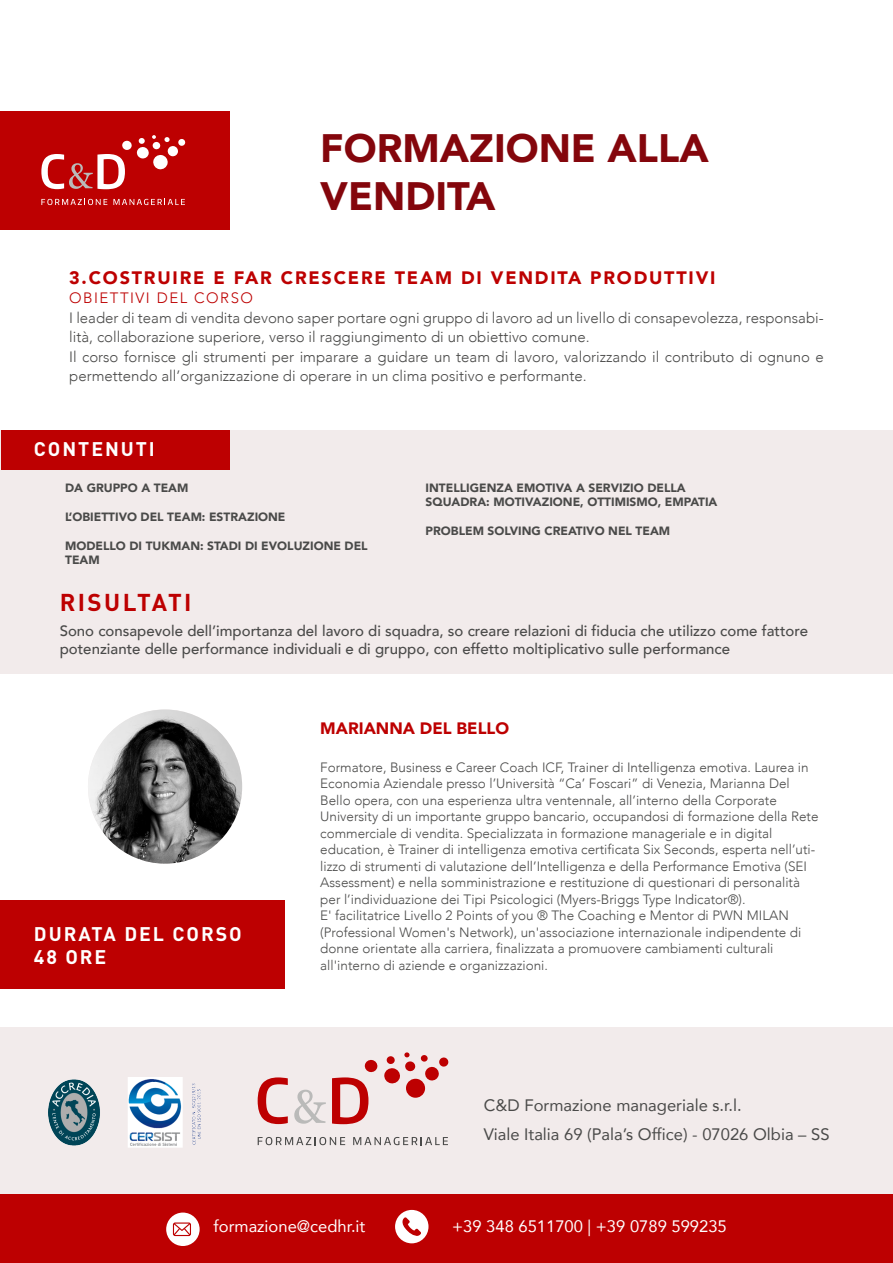
<style>
.page{position:relative;width:893px;height:1263px;background:#fff}
.page>*{position:absolute;margin:0;border:0;box-sizing:border-box;transform-origin:0 0}
.t1{font:900 39.6px/47.5px "Avenir";color:#84060c}
.t2{font:700 24px "DIN";letter-spacing:.1em;color:#bd0001}
.t3{font:700 19.5px/23.4px "DIN";letter-spacing:.1em;color:#fff}
.t4{font:900 18px "Avenir";letter-spacing:.1em;color:#bd0001}
.t5{font:16.65px/28.5px "Avenir";color:#4a4a49}
.t6{font:16.65px "Avenir";color:#fff}
.t7{font:900 16.5px "Avenir";color:#bd0001}
.t8{font:300 15px/19.5px "Avenir";color:#4a4a49}
.t9{font:500 15px/18px "Avenir";color:#4a4a49}
.t10{font:300 15px "Avenir";letter-spacing:.1em;color:#bd0001}
.t11{font:300 13.5px/16.5px "Avenir";color:#4a4a49}
.t12{font:900 12px/14.4px "Avenir";color:#4a4a49}
</style>
<div class="page">
<div style="left:0;top:1027px;width:893px;height:236px;background:#f2ebeb"></div>
<div style="left:0;top:1195px;width:893px;height:68px;background:#bd0001"></div>
<div style="left:0;top:112px;width:229px;height:118px;background:#bd0001"></div>
<div style="left:122px;top:140px;width:10px;height:10px;background:#fff;border-radius:4px"></div>
<div style="left:178px;top:139px;width:7px;height:7px;background:#fff;border-radius:50%"></div>
<svg style="left:136px;top:135px;width:42px;height:35px"></svg>
<svg style="left:41px;top:199px;width:66px;height:6px"></svg>
<svg style="left:113px;top:199px;width:72px;height:6px"></svg>
<svg style="left:41px;top:154px;width:84px;height:35px"></svg>
<img style="left:88px;top:709px;width:154px;height:155px;border-radius:77px">
<svg style="left:258px;top:1077px;width:30px;height:47px"></svg>
<svg style="left:332px;top:1059px;width:46px;height:65px"></svg>
<svg style="left:405px;top:1061px;width:11px;height:10px"></svg>
<svg style="left:384px;top:1066px;width:55px;height:32px"></svg>
<div style="left:386px;top:1056px;width:9px;height:8px;background:#bd0001;border-radius:4px"></div>
<div style="left:421px;top:1055px;width:7px;height:7px;background:#bd0001;border-radius:50%"></div>
<svg style="left:439px;top:1057px;width:10px;height:10px"></svg>
<svg style="left:404px;top:1052px;width:6px;height:5px"></svg>
<svg style="left:258px;top:1137px;width:87px;height:8px"></svg>
<svg style="left:353px;top:1137px;width:95px;height:8px"></svg>
<svg style="left:294px;top:1090px;width:32px;height:34px"></svg>
<div style="left:395px;top:1210px;width:33px;height:33px;background:#fff;border-radius:50%"></div>
<svg style="left:402px;top:1217px;width:19px;height:19px"></svg>
<div style="left:166px;top:1212px;width:34px;height:34px;background:#fff;border-radius:50%"></div>
<svg style="left:173px;top:1222px;width:18px;height:14px"></svg>
<img style="left:48px;top:1077px;width:153px;height:71px">
<div style="left:0;top:430px;width:893px;height:244px;background:#f2ebeb"></div>
<div style="left:1px;top:430px;width:228px;height:39px;background:#bd0001"></div>
<div style="left:1px;top:900px;width:284px;height:89px;background:#bd0001"></div>
<h1 class="t1" style="left:320px;top:124px;width:390px">FORMAZIONE ALLA<br>VENDITA</h1>
<h3 class="t4" style="left:69px;top:262px;width:648px">3.COSTRUIRE E FAR CRESCERE TEAM DI VENDITA PRODUTTIVI</h3>
<p class="t10" style="left:69px;top:289px;width:185px">OBIETTIVI DEL CORSO</p>
<p class="t8" style="left:69px;top:308px;width:756px">I leader di team di vendita devono saper portare ogni gruppo di lavoro ad un livello di consapevolezza, responsabi&shy;lità, collaborazione superiore, verso il raggiungimento di un obiettivo comune.<br>Il corso fornisce gli strumenti per imparare a guidare un team di lavoro, valorizzando il contributo di ognuno e permettendo all’organizzazione di operare in un clima positivo e performante.</p>
<h3 class="t3" style="left:34px;top:436px;width:123px">CONTENUTI</h3>
<p class="t12" style="left:65px;top:480px;width:125px">DA GRUPPO A TEAM</p>
<p class="t12" style="left:65px;top:509px;width:222px">L’OBIETTIVO DEL TEAM: ESTRAZIONE</p>
<p class="t12" style="left:65px;top:538px;width:304px">MODELLO DI TUKMAN: STADI DI EVOLUZIONE DEL<br>TEAM</p>
<h2 class="t2" style="left:60px;top:587px;width:133px">RISULTATI</h2>
<p class="t12" style="left:426px;top:480px;width:293px">INTELLIGENZA EMOTIVA A SERVIZIO DELLA<br>SQUADRA: MOTIVAZIONE, OTTIMISMO, EMPATIA</p>
<p class="t12" style="left:426px;top:524px;width:246px">PROBLEM SOLVING CREATIVO NEL TEAM</p>
<p class="t9" style="left:60px;top:621px;width:750px">Sono consapevole dell’importanza del lavoro di squadra, so creare relazioni di fiducia che utilizzo come fattore potenziante delle performance individuali e di gruppo, con effetto moltiplicativo sulle performance</p>
<h3 class="t3" style="left:34px;top:921px;width:209px">DURATA DEL CORSO<br>48 ORE</h3>
<p class="t7" style="left:320px;top:714px;width:190px">MARIANNA DEL BELLO</p>
<p class="t11" style="left:320px;top:759px;width:500px">Formatore, Business e Career Coach ICF, Trainer di Intelligenza emotiva. Laurea in Economia Aziendale presso l’Università “Ca’ Foscari” di Venezia, Marianna Del Bello opera, con una esperienza ultra ventennale, all’interno della Corporate University di un importante gruppo bancario, occupandosi di formazione della Rete commerciale di vendita. Specializzata in formazione manageriale e in digital education, è Trainer di intelligenza emotiva certificata Six Seconds, esperta nell’uti&shy;lizzo di strumenti di valutazione dell’Intelligenza e della Performance Emotiva (SEI Assessment) e nella somministrazione e restituzione di questionari di personalità per l’individuazione dei Tipi Psicologici (Myers-Briggs Type Indicator®).<br>E' facilitatrice Livello 2 Points of you ® The Coaching e Mentor di PWN MILAN (Professional Women's Network), un'associazione internazionale indipendente di donne orientate alla carriera, finalizzata a promuovere cambiamenti culturali all'interno di aziende e organizzazioni.</p>
<p class="t5" style="left:484px;top:1091px;width:347px">C&amp;D Formazione manageriale s.r.l.<br>Viale Italia 69 (Pala’s Office) - 07026 Olbia – SS</p>
<p class="t6" style="left:214px;top:1213px;width:153px">formazione@cedhr.it</p>
<p class="t6" style="left:452px;top:1212px;width:276px">+39 348 6511700 | +39 0789 599235</p>
</div>
